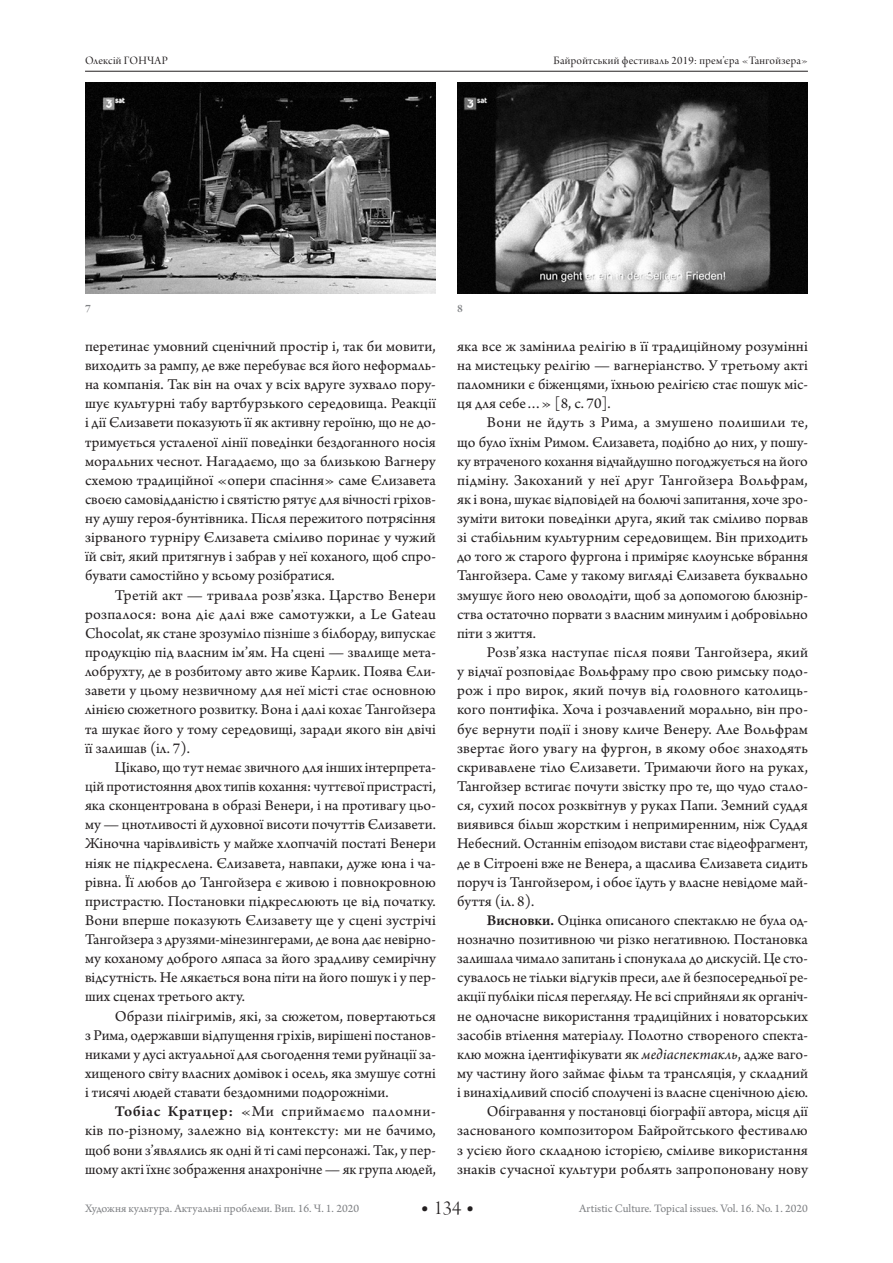
<style>
.page{position:relative;width:893px;height:1263px;background:#fff}
.page>*{position:absolute;margin:0;border:0;box-sizing:border-box;transform-origin:0 0}
.t1{font:21px "Arno Pro Light Display";color:#231f20}
.Body_text_УКР__10_5{font:15.75px/19.2px "Arno Pro";color:#231f20;text-align:justify}
.t2{font:12px "Arno Pro";color:#808285}
.t3{font:12px "Arno Pro Display";letter-spacing:.025em;color:#231f20}
.Подпись_илл__9_pt{font:12px "Arno Pro Smbd Subhead";color:#808285}
.s1{font-weight:600}
.s2{font-style:italic}
.s3{font-family:"Arno Pro";font-size:22.5px}
</style>
<div class="page">
<hr style="left:85px;top:71px;width:723px;height:1px;background:#231f20">
<img style="left:85px;top:83px;width:351px;height:210px">
<img style="left:457px;top:83px;width:351px;height:210px">
<p class="t3" style="left:85px;top:53px;width:84px">Олексій ГОНЧАР</p>
<p class="t3" style="left:553px;top:53px;width:256px">Байройтський фестиваль 2019: прем’єра «Тангойзера»</p>
<p class="Подпись_илл__9_pt" style="left:85px;top:301px;width:7px">7</p>
<p class="Подпись_илл__9_pt" style="left:457px;top:301px;width:7px">8</p>
<p class="Body_text_УКР__10_5" style="left:85px;top:337px;width:352px">перетинає умовний сценічний простір і, так би мовити, виходить за рампу, де вже перебуває вся його неформаль&shy;на компанія. Так він на очах у всіх вдруге зухвало пору&shy;шує культурні табу вартбурзького середовища. Реакції і дії Єлизавети показують її як активну героїню, що не до&shy;тримується усталеної лінії поведінки бездоганного носія моральних чеснот. Нагадаємо, що за близькою Вагнеру схемою традиційної «опери спасіння» саме Єлизавета своєю самовідданістю і святістю рятує для вічності гріхов&shy;ну душу героя-бунтівника. Після пережитого потрясіння зірваного турніру Єлизавета сміливо поринає у чужий їй світ, який притягнув і забрав у неї коханого, щоб спро&shy;бувати самостійно у всьому розібратися.</p>
<p class="Body_text_УКР__10_5" style="left:85px;top:586px;width:352px;text-indent:30px">Третій акт — тривала розв’язка. Царство Венери розпалося: вона діє далі вже самотужки, а Le Gateau Chocolat, як стане зрозуміло пізніше з білборду, випускає продукцію під власним ім’ям. На сцені — звалище мета&shy;лобрухту, де в розбитому авто живе Карлик. Поява Єли&shy;завети у цьому незвичному для неї місті стає основною лінією сюжетного розвитку. Вона і далі кохає Тангойзера та шукає його у тому середовищі, заради якого він двічі її залишав (іл. 7).</p>
<p class="Body_text_УКР__10_5" style="left:85px;top:758px;width:352px;text-indent:30px">Цікаво, що тут немає звичного для інших інтерпрета&shy;цій протистояння двох типів кохання: чуттєвої пристрасті, яка сконцентрована в образі Венери, і на противагу цьо&shy;му — цнотливості й духовної висоти почуттів Єлизавети.<br>Жіночна чарівливість у майже хлопчачій постаті Венери ніяк не підкреслена. Єлизавета, навпаки, дуже юна і ча&shy;рівна. Її любов до Тангойзера є живою і повнокровною пристрастю. Постановки підкреслюють це від початку.<br>Вони вперше показують Єлизавету ще у сцені зустрічі Тангойзера з друзями-мінезингерами, де вона дає невірно&shy;му коханому доброго ляпаса за його зрадливу семирічну відсутність. Не лякається вона піти на його пошук і у пер&shy;ших сценах третього акту.</p>
<p class="Body_text_УКР__10_5" style="left:85px;top:1007px;width:352px;text-indent:30px">Образи пілігримів, які, за сюжетом, повертаються з Рима, одержавши відпущення гріхів, вирішені постанов&shy;никами у дусі актуальної для сьогодення теми руйнації за&shy;хищеного світу власних домівок і осель, яка змушує сотні і тисячі людей ставати бездомними подорожніми.</p>
<p class="Body_text_УКР__10_5" style="left:85px;top:1103px;width:352px;text-indent:30px"><span class="s1">Тобіас Кратцер:</span> «Ми сприймаємо паломни&shy;ків по‑різному, залежно від контексту: ми не бачимо, щоб вони з’являлись як одні й ті самі персонажі. Так, у пер&shy;шому акті їхнє зображення анахронічне — як група людей,</p>
<p class="Body_text_УКР__10_5" style="left:457px;top:337px;width:352px">яка все ж замінила релігію в її традиційному розумінні на мистецьку релігію — вагнеріанство. У третьому акті паломники є біженцями, їхньою релігією стає пошук міс&shy;ця для себе…» [8, с. 70].</p>
<p class="Body_text_УКР__10_5" style="left:457px;top:414px;width:352px;text-indent:30px">Вони не йдуть з Рима, а змушено полишили те, що було їхнім Римом. Єлизавета, подібно до них, у пошу&shy;ку втраченого кохання відчайдушно погоджується на його підміну. Закоханий у неї друг Тангойзера Вольфрам, як і вона, шукає відповідей на болючі запитання, хоче зро&shy;зуміти витоки поведінки друга, який так сміливо порвав зі стабільним культурним середовищем. Він приходить до того ж старого фургона і приміряє клоунське вбрання Тангойзера. Саме у такому вигляді Єлизавета буквально змушує його нею оволодіти, щоб за допомогою блюзнір&shy;ства остаточно порвати з власним минулим і добровільно піти з життя.</p>
<p class="Body_text_УКР__10_5" style="left:457px;top:643px;width:352px;text-indent:30px">Розв’язка наступає після появи Тангойзера, який у відчаї розповідає Вольфраму про свою римську подо&shy;рож і про вирок, який почув від головного католиць&shy;кого понтифіка. Хоча і розчавлений морально, він про&shy;бує вернути події і знову кличе Венеру. Але Вольфрам звертає його увагу на фургон, в якому обоє знаходять скривавлене тіло Єлизавети. Тримаючи його на руках, Тангойзер встигає почути звістку про те, що чудо стало&shy;ся, сухий посох розквітнув у руках Папи. Земний суддя виявився більш жорстким і непримиренним, ніж Суддя Небесний. Останнім епізодом вистави стає відеофрагмент, де в Сітроені вже не Венера, а щаслива Єлизавета сидить поруч із Тангойзером, і обоє їдуть у власне невідоме май&shy;буття (іл. 8).</p>
<p class="Body_text_УКР__10_5" style="left:457px;top:911px;width:352px;text-indent:30px"><span class="s1">Висновки.</span> Оцінка описаного спектаклю не була од&shy;нозначно позитивною чи різко негативною. Постановка залишала чимало запитань і спонукала до дискусій. Це сто&shy;сувалось не тільки відгуків преси, але й безпосередньої ре&shy;акції публіки після перегляду. Не всі сприйняли як органіч&shy;не одночасне використання традиційних і новаторських засобів втілення матеріалу. Полотно створеного спекта&shy;клю можна ідентифікувати як <span class="s2">медіаспектакль</span>, адже ваго&shy;му частину його займає фільм та трансляція, у складний і винахідливий спосіб сполучені із власне сценічною дією.</p>
<p class="Body_text_УКР__10_5" style="left:457px;top:1103px;width:352px;text-indent:30px">Обігравання у постановці біографії автора, місця дії заснованого композитором Байройтського фестивалю з усією його складною історією, сміливе використання знаків сучасної культури роблять запропоновану нову</p>
<p class="t2" style="left:85px;top:1201px;width:276px">Художня культура. Актуальні проблеми. Вип. 16. Ч. 1. 2020</p>
<h1 class="t1" style="left:421px;top:1196px;width:55px"><span class="s3">•</span> 134 <span class="s3">•</span></h1>
<p class="t2" style="left:579px;top:1201px;width:230px">Artistic Culture. Topical issues. Vol. 16. No. 1. 2020</p>
</div>
